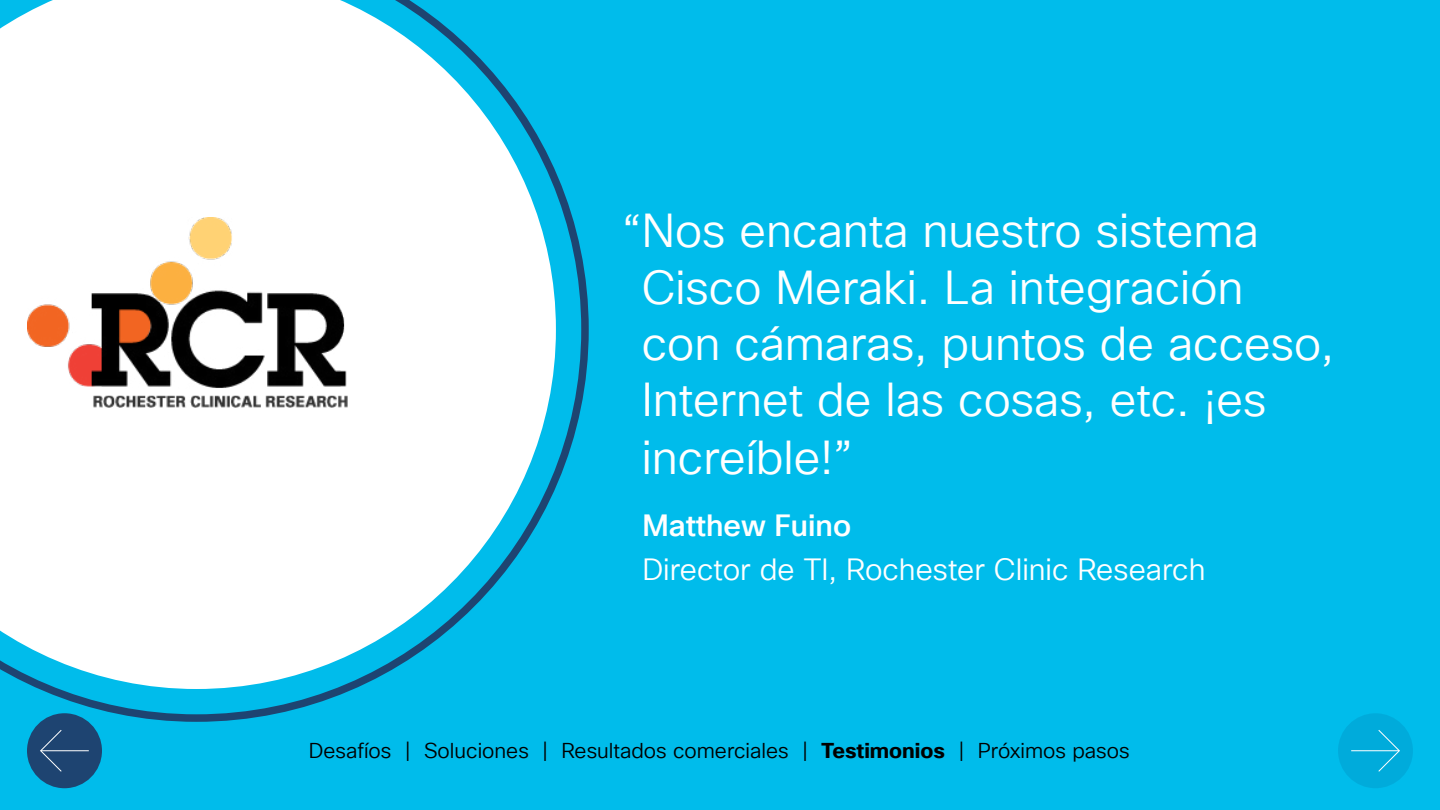
<style>
.page{position:relative;width:1440px;height:810px;background:#00bceb}
.page>*{position:absolute;margin:0;border:0;box-sizing:border-box;transform-origin:0 0}
.t1{font:46.5px/56.6px "Cisco Sans TT Light";color:#fff}
.t2{font:30px "Cisco Sans TT Light";color:#fff}
.t3{font:500 30px "Cisco Sans TT";color:#fff}
.t4{font:21px "Cisco Sans TT Light";color:#000}
.s1{font-family:"Cisco Sans TT";font-weight:700}
</style>
<div class="page">
<svg style="left:0;top:0;width:589px;height:722px"></svg>
<img style="left:27px;top:217px;width:321px;height:190px">
<div style="left:27px;top:713px;width:75px;height:75px;background:#1e4471;border-radius:50%"></div>
<svg style="left:40px;top:730px;width:22px;height:42px"></svg>
<hr style="left:41px;top:750px;width:48px;height:1px;background:#fff">
<div style="left:1338px;top:713px;width:75px;height:75px;background:#00abdb;border-radius:50%"></div>
<svg style="left:1378px;top:730px;width:22px;height:42px"></svg>
<hr style="left:1351px;top:750px;width:48px;height:1px;background:#fff">
<p class="t1" style="left:642px;top:204px;width:694px;text-indent:-20px">“Nos encanta nuestro sistema<br>Cisco Meraki. La integración<br>con cámaras, puntos de acceso,<br>Internet de las cosas, etc. ¡es increíble!”</p>
<p class="t3" style="left:642px;top:506px;width:210px">Matthew Fuino</p>
<p class="t2" style="left:642px;top:550px;width:565px">Director de TI, Rochester Clinic Research</p>
<p class="t4" style="left:309px;top:737px;width:822px">Desafíos | Soluciones | Resultados comerciales | <span class="s1">Testimonios</span> | Próximos pasos</p>
</div>
